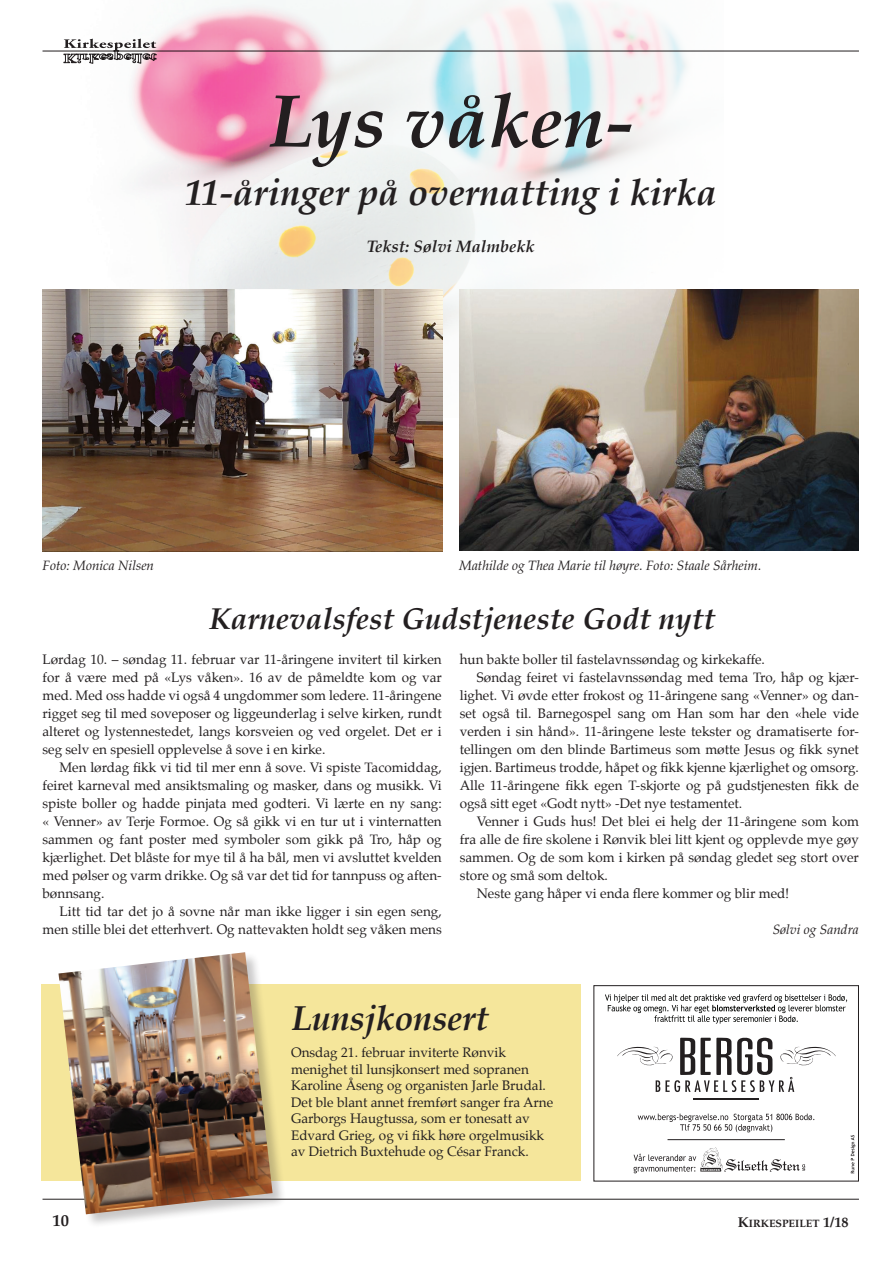
<style>
.page{position:relative;width:893px;height:1263px;background:#fff}
.page>*{position:absolute;margin:0;border:0;box-sizing:border-box;transform-origin:0 0}
.t1{font:italic 700 75px "Palatino";color:#231f20}
.t2{font:italic 700 36.6px "Palatino";color:#231f20}
.t3{font:italic 700 34.5px "Palatino";letter-spacing:-.01em;color:#231f20}
.t4{font:italic 700 30px "Palatino";color:#231f20}
.t5{font:italic 700 16.5px "Palatino";color:#231f20}
.t6{font:700 16.5px "Palatino";color:#231f20}
.t7{font:13.5px/18px "Palatino";color:#231f20;text-align:justify}
.t8{font:italic 13.5px "Palatino";color:#231f20}
.t9{font:700 10.65px "Palatino";color:#231f20}
.t10{font:900 3px "Myriad Pro";letter-spacing:.075em;color:#fff}
.s1{font-size:14.25px}
</style>
<div class="page">
<hr style="left:43px;top:1199px;width:816px;height:1px;background:#231f20">
<hr style="left:43px;top:51px;width:816px;height:1px;background:#231f20">
<img style="left:42px;top:0;width:681px;height:417px">
<div style="left:42px;top:985px;width:539px;height:196px;background:#f5e69b"></div>
<div style="left:59px;top:952px;width:228px;height:276px;background:#231f20;opacity:.25"></div>
<img style="left:58px;top:952px;width:215px;height:262px">
<div style="left:593px;top:985px;width:266px;height:196px;border:1px solid #231f20"></div>
<svg style="left:617px;top:1037px;width:219px;height:55px"></svg>
<hr style="left:694px;top:1099px;width:65px;height:1px;background:#231f20">
<svg style="left:605px;top:994px;width:242px;height:30px"></svg>
<svg style="left:638px;top:1113px;width:176px;height:19px"></svg>
<hr style="left:667px;top:1139px;width:118px;height:1px;background:#231f20">
<svg style="left:851px;top:1135px;width:4px;height:38px"></svg>
<svg style="left:633px;top:1147px;width:172px;height:26px"></svg>
<img style="left:43px;top:289px;width:399px;height:262px">
<img style="left:459px;top:289px;width:400px;height:261px">
<h1 class="t1" style="left:268px;top:76px;width:368px">Lys våken-</h1>
<h2 class="t2" style="left:185px;top:170px;width:534px">11-åringer på overnatting i kirka</h2>
<p class="t5" style="left:367px;top:236px;width:169px">Tekst: Sølvi Malmbekk</p>
<p class="t8" style="left:43px;top:557px;width:113px">Foto: Monica Nilsen</p>
<p class="t8" style="left:459px;top:557px;width:304px">Mathilde og Thea Marie til høyre. Foto: Staale Sårheim.</p>
<h3 class="t4" style="left:209px;top:601px;width:507px">Karnevalsfest Gudstjeneste Godt nytt</h3>
<p class="t7" style="left:43px;top:652px;width:401px">Lørdag 10. – søndag 11. februar var 11-åringene invitert til kirken for å være med på «Lys våken». 16 av de påmeldte kom og var med. Med oss hadde vi også 4 ungdommer som ledere. 11-åringene rigget seg til med soveposer og liggeunderlag i selve kirken, rundt alteret og lystennestedet, langs korsveien og ved orgelet. Det er i seg selv en spesiell opplevelse å sove i en kirke.</p>
<p class="t7" style="left:43px;top:760px;width:401px;text-indent:17px">Men lørdag fikk vi tid til mer enn å sove. Vi spiste Tacomiddag, feiret karneval med ansiktsmaling og masker, dans og musikk. Vi spiste boller og hadde pinjata med godteri. Vi lærte en ny sang: « Venner» av Terje Formoe. Og så gikk vi en tur ut i vinternatten sammen og fant poster med symboler som gikk på Tro, håp og kjærlighet. Det blåste for mye til å ha bål, men vi avsluttet kvelden med pølser og varm drikke. Og så var det tid for tannpuss og aften&shy;bønnsang.</p>
<p class="t7" style="left:43px;top:904px;width:401px;text-align:right">Litt tid tar det jo å sovne når man ikke ligger i sin egen seng, men stille blei det etterhvert. Og nattevakten holdt seg våken mens</p>
<p class="t7" style="left:460px;top:652px;width:307px">hun bakte boller til fastelavnssøndag og kirkekaffe.</p>
<p class="t7" style="left:477px;top:670px;width:384px">Søndag feiret vi fastelavnssøndag med tema Tro, håp og kjær-</p>
<p class="t7" style="left:460px;top:688px;width:401px">lighet. Vi øvde etter frokost og 11-åringene sang «Venner» og dan-</p>
<p class="t7" style="left:460px;top:706px;width:401px">set også til. Barnegospel sang om Han som har den «hele vide</p>
<p class="t7" style="left:460px;top:724px;width:401px">verden i sin hånd». 11-åringene leste tekster og dramatiserte for-</p>
<p class="t7" style="left:460px;top:742px;width:401px">tellingen om den blinde Bartimeus som møtte Jesus og fikk synet</p>
<p class="t7" style="left:460px;top:760px;width:401px">igjen. Bartimeus trodde, håpet og fikk kjenne kjærlighet og omsorg.</p>
<p class="t7" style="left:460px;top:778px;width:401px">Alle 11-åringene fikk egen T-skjorte og på gudstjenesten fikk de</p>
<p class="t7" style="left:460px;top:796px;width:284px">også sitt eget «Godt nytt» -Det nye testamentet.</p>
<p class="t7" style="left:477px;top:814px;width:384px">Venner i Guds hus! Det blei ei helg der 11-åringene som kom</p>
<p class="t7" style="left:460px;top:832px;width:401px">fra alle de fire skolene i Rønvik blei litt kjent og opplevde mye gøy</p>
<p class="t7" style="left:460px;top:850px;width:401px">sammen. Og de som kom i kirken på søndag gledet seg stort over</p>
<p class="t7" style="left:460px;top:868px;width:150px">store og små som deltok.</p>
<p class="t7" style="left:477px;top:886px;width:314px">Neste gang håper vi enda flere kommer og blir med!</p>
<p class="t8" style="left:773px;top:922px;width:88px">Sølvi og Sandra</p>
<h3 class="t3" style="left:291px;top:997px;width:199px">Lunsjkonsert</h3>
<p class="t7" style="left:291px;top:1045px;width:264px;line-height:16.5px;text-align:left">Onsdag 21. februar inviterte Rønvik menighet til lunsjkonsert med sopranen Karoline Åseng og organisten Jarle Brudal.<br>Det ble blant annet fremført sanger fra Arne Garborgs Haugtussa, som er tonesatt av Edvard Grieg, og vi fikk høre orgelmusikk av Dietrich Buxtehude og César Franck.</p>
<p class="t10" style="left:702px;top:1168px;width:20px">NATURSTEN</p>
<p class="t6" style="left:53px;top:1211px;width:18px">10</p>
<p class="t9" style="left:738px;top:1217px;width:112px"><span class="s1">K</span>IRKESPEILET <span class="s1">1/18</span></p>
</div>
